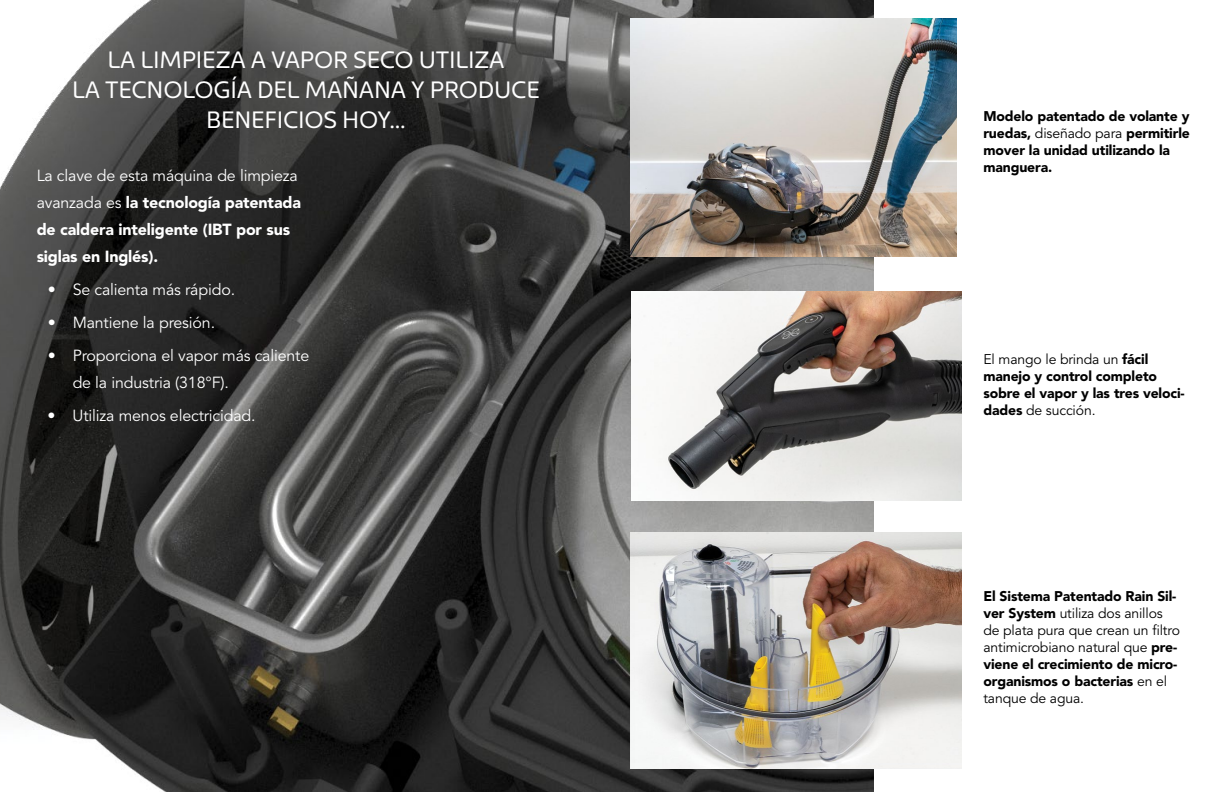
<style>
.page{position:relative;width:1224px;height:792px;background:#fff}
.page>*{position:absolute;margin:0;border:0;box-sizing:border-box;transform-origin:0 0}
.t1{font:24px/30px "Kyrial Sans Pro";letter-spacing:-.01em;color:#fff;text-align:center}
.t2{font:16px/27px "Avenir";letter-spacing:-.01em;color:#fff}
.t3{font:900 16px/27px "Avenir";letter-spacing:-.01em;color:#fff}
.t4{font:900 14px/17px "Avenir";letter-spacing:-.01em;color:#000}
.s1{font-weight:400}
</style>
<div class="page">
<img style="left:0;top:0;width:874px;height:792px">
<img style="left:630px;top:532px;width:332px;height:237px">
<img style="left:632px;top:291px;width:330px;height:210px">
<img style="left:631px;top:18px;width:325px;height:238px">
<h1 class="t1" style="left:72px;top:44px;width:469px">LA LIMPIEZA A VAPOR SECO UTILIZA<br>LA TECNOLOGÍA DEL MAÑANA Y PRODUCE<br>BENEFICIOS HOY...</h1>
<p class="t3" style="left:37px;top:162px;width:266px"><span class="s1">La clave de esta máquina de limpieza avanzada es</span> la tecnología patentada de caldera inteligente (IBT por sus siglas en Inglés).</p>
<p class="t2" style="left:48px;top:277px;width:189px">• Se calienta más rápido.</p>
<p class="t2" style="left:48px;top:310px;width:169px">• Mantiene la presión.</p>
<p class="t2" style="left:73px;top:343px;width:238px;text-indent:-25px">• Proporciona el vapor más caliente de la industria (318°F).</p>
<p class="t2" style="left:48px;top:403px;width:210px">• Utiliza menos electricidad.</p>
<p class="t4" style="left:983px;top:108px;width:208px">Modelo patentado de volante y ruedas, <span class="s1">diseñado para</span> permitirle mover la unidad utilizando la manguera.</p>
<p class="t4" style="left:983px;top:351px;width:203px"><span class="s1">El mango le brinda un</span> fácil manejo y control completo sobre el vapor y las tres veloci&shy;dades <span class="s1">de succión.</span></p>
<p class="t4" style="left:983px;top:588px;width:198px">El Sistema Patentado Rain Sil&shy;ver System <span class="s1">utiliza dos anillos de plata pura que crean un filtro antimicrobiano natural que</span> pre&shy;viene el crecimiento de micro&shy;organismos o bacterias <span class="s1">en el tanque de agua.</span></p>
</div>
